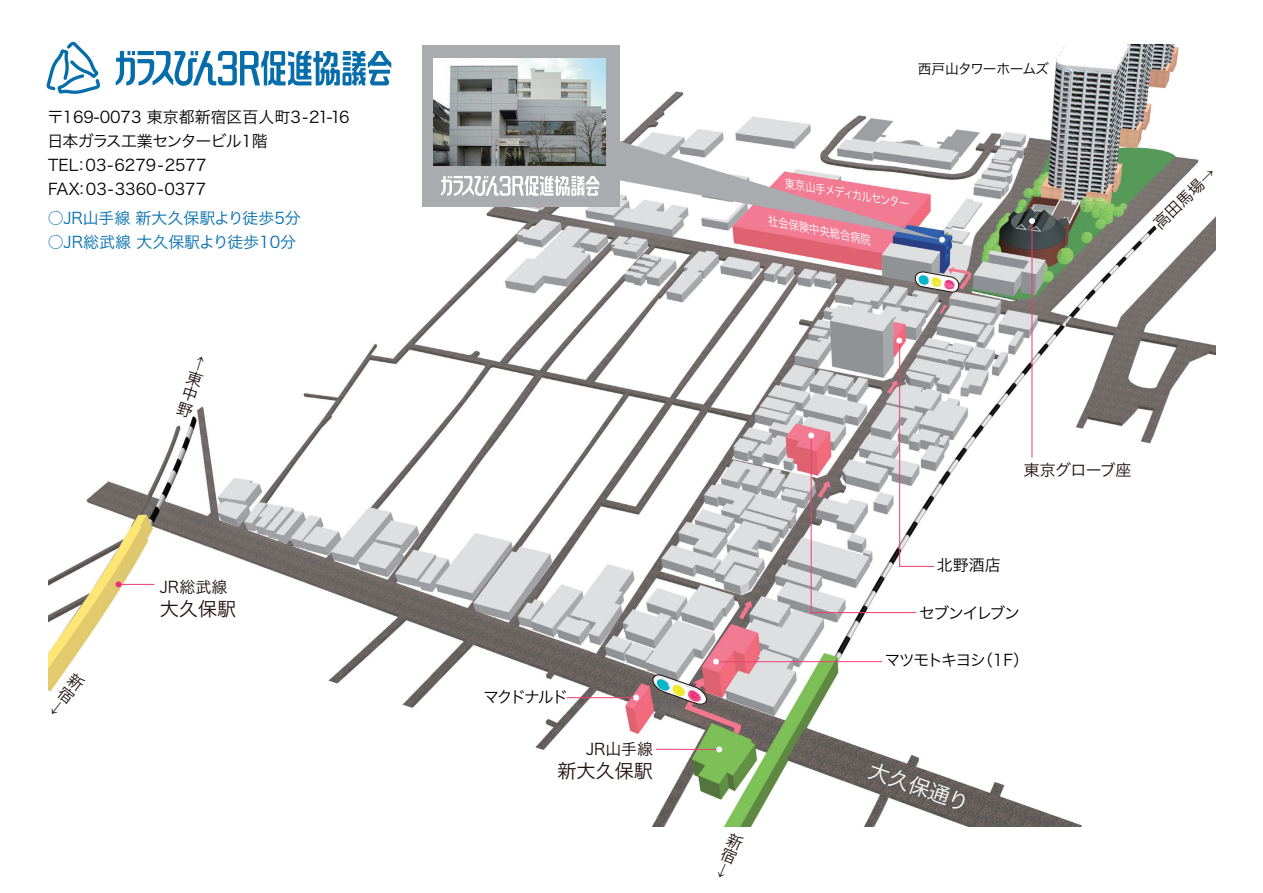
<style>
.page{position:relative;width:1263px;height:893px;background:#fff}
.page>*{position:absolute;margin:0;border:0;box-sizing:border-box;transform-origin:0 0}
.t1{font:21.3px "Hira Kaku Pro W3";color:#fff}
.t2{font:19.2px "Hira Kaku Pro W3";color:#1e0f0b}
.t3{font:15.9px/24px "Hira Kaku Pro W3";color:#030303}
.t4{font:15.9px "Hira Kaku Pro W3";color:#036eae}
.t5{font:15.9px/15.9px "Hira Kaku Pro W3";letter-spacing:-.005em;color:#1e0f0b;text-align:justify}
.t6{font:15.9px "Hira Kaku Pro W3";letter-spacing:-.1em;color:#030303}
.t7{font:15.9px "Hira Kaku Pro W3";letter-spacing:-.04em;color:#1e0f0b}
.t8{font:13.8px "Hira Kaku Pro W3";letter-spacing:-.065em;color:#030303}
.t9{font:italic 12.3px "Hira Kaku Pro W3";color:#fff;scale:.85 1}
.t10{font:italic 12.15px "Hira Kaku Pro W3";color:#fff;scale:.86 1}
</style>
<div class="page">
<img style="left:48px;top:45px;width:1167px;height:781px">
<svg style="left:115px;top:669px;width:450px;height:157px"></svg>
<svg style="left:898px;top:418px;width:279px;height:378px"></svg>
<svg style="left:1150px;top:150px;width:66px;height:87px"></svg>
<hr style="left:1031px;top:219px;width:1px;height:239px;background:#ef3d71">
<hr style="left:716px;top:661px;width:166px;height:1px;background:#ef3d71">
<hr style="left:119px;top:584px;width:36px;height:1px;background:#ef3d71">
<hr style="left:656px;top:749px;width:63px;height:1px;background:#ef3d71">
<svg style="left:116px;top:581px;width:5px;height:6px"></svg>
<hr style="left:567px;top:697px;width:72px;height:1px;background:#ef3d71">
<svg style="left:716px;top:746px;width:6px;height:6px"></svg>
<svg style="left:633px;top:695px;width:6px;height:6px"></svg>
<svg style="left:1029px;top:218px;width:6px;height:6px"></svg>
<svg style="left:713px;top:659px;width:6px;height:6px"></svg>
<div style="left:422px;top:45px;width:197px;height:162px;background:#a9abaf"></div>
<img style="left:434px;top:58px;width:172px;height:108px">
<svg style="left:739px;top:601px;width:13px;height:18px"></svg>
<svg style="left:808px;top:338px;width:127px;height:275px"></svg>
<svg style="left:939px;top:304px;width:8px;height:10px"></svg>
<svg style="left:652px;top:674px;width:89px;height:60px"></svg>
<svg style="left:915px;top:267px;width:56px;height:26px"></svg>
<svg style="left:46px;top:42px;width:345px;height:53px"></svg>
<svg style="left:441px;top:123px;width:504px;height:120px"></svg>
<svg style="left:50px;top:672px;width:36px;height:43px"></svg>
<p class="t3" style="left:47px;top:104px;width:304px">〒169-0073 東京都新宿区百人町3-21-16日本ガラス工業センタービル1階<br>TEL:03-6279-2577<br>FAX:03-3360-0377</p>
<p class="t4" style="left:48px;top:204px;width:254px">○JR山手線 新大久保駅より徒歩5分</p>
<p class="t4" style="left:48px;top:228px;width:250px">○ JR総武線 大久保駅より徒歩10分</p>
<p class="t5" style="left:195px;top:353px;width:10px;rotate:18deg">↑東中野</p>
<p class="t5" style="left:160px;top:578px;width:69px">JR総武線</p>
<p class="t2" style="left:160px;top:592px;width:78px">大久保駅</p>
<p class="t3" style="left:483px;top:684px;width:86px">マクドナルド</p>
<p class="t5" style="left:586px;top:740px;width:68px">JR山手線</p>
<p class="t2" style="left:557px;top:753px;width:97px">新大久保駅</p>
<p class="t8" style="left:918px;top:56px;width:133px">西戸山タワーホームズ</p>
<p class="t9" style="left:788px;top:172px;width:150px;rotate:10deg">東京山手メディカルセンター</p>
<p class="t10" style="left:771px;top:209px;width:123px;rotate:11deg">社会保険中央総合病院</p>
<p class="t5" style="left:1150px;top:219px;width:81px;rotate:-44deg">高田馬場→</p>
<p class="t7" style="left:1024px;top:456px;width:109px">東京グローブ座</p>
<p class="t3" style="left:937px;top:552px;width:65px">北野酒店</p>
<p class="t6" style="left:919px;top:599px;width:102px">セブンイレブン</p>
<p class="t6" style="left:884px;top:646px;width:146px">マツモトキヨシ（1F）</p>
<h1 class="t1" style="left:875px;top:752px;width:106px;rotate:19deg">大久保通り</h1>
</div>
